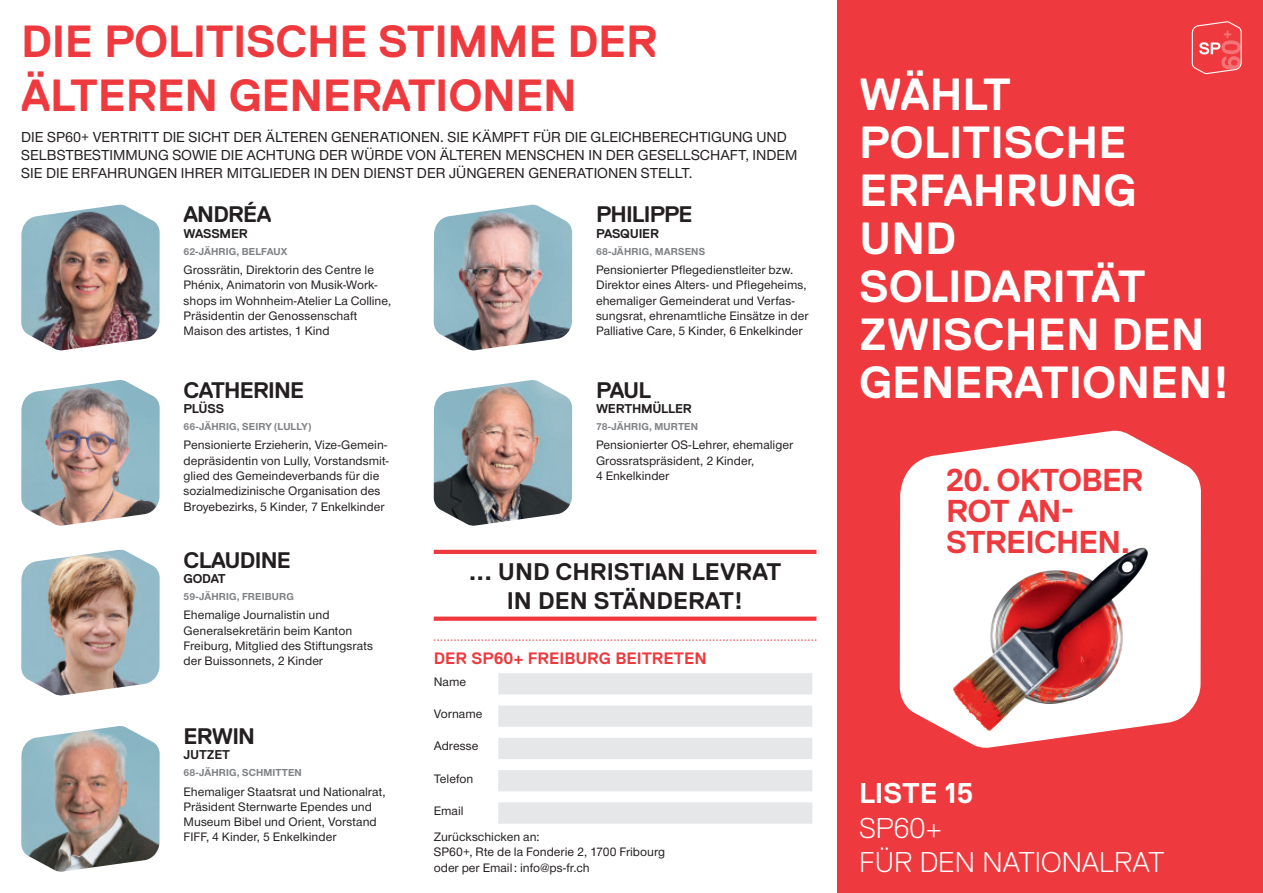
<style>
.page{position:relative;width:1263px;height:893px;background:#fff}
.page>*{position:absolute;margin:0;border:0;box-sizing:border-box;transform-origin:0 0}
.t1{font:700 45px/48px "Replica";color:#fff}
.t2{font:700 45px/54px "Replica";letter-spacing:-.01em;color:#ee3a3e}
.t3{font:700 31.65px/31.2px "Replica";letter-spacing:-.02em;color:#ee3a3e}
.t4{font:300 28.5px "Replica";color:#fff}
.t5{font:700 28.5px "Replica";color:#fff}
.t6{font:700 24px/28.8px "Replica";color:#231f20;text-align:center}
.Prénom{font:700 22.5px "Replica";letter-spacing:-.035em;color:#231f20}
.Titre_FR{font:700 16.5px "Replica";color:#ee3a3e}
.FR{font:500 15px/18px "Nimbus San Nov";color:#231f20}
.FR-2{font:500 12.75px/15.3px "Nimbus San Nov";color:#231f20}
.Nom{font:700 12.75px "Replica";letter-spacing:-.02em;color:#231f20}
.Age_FR{font:700 10.5px "Nimbus San Nov";letter-spacing:.01em;color:#808285}
</style>
<div class="page">
<div style="left:838px;top:0;width:425px;height:893px;background:#ee3a3e"></div>
<img style="left:21px;top:205px;width:139px;height:146px">
<img style="left:21px;top:380px;width:139px;height:146px">
<img style="left:21px;top:550px;width:139px;height:146px">
<img style="left:21px;top:726px;width:139px;height:146px">
<img style="left:434px;top:205px;width:138px;height:146px">
<img style="left:434px;top:380px;width:138px;height:146px">
<div style="left:498px;top:673px;width:314px;height:21px;background:#e6e7e9"></div>
<div style="left:498px;top:705px;width:314px;height:22px;background:#e6e7e9"></div>
<div style="left:498px;top:738px;width:314px;height:21px;background:#e6e7e9"></div>
<div style="left:498px;top:770px;width:314px;height:21px;background:#e6e7e9"></div>
<div style="left:498px;top:802px;width:314px;height:22px;background:#e6e7e9"></div>
<svg style="left:434px;top:640px;width:382px;height:1px"></svg>
<svg style="left:900px;top:430px;width:301px;height:318px;fill:#fff"></svg>
<img style="left:936px;top:538px;width:224px;height:201px">
<svg style="left:1192px;top:21px;width:50px;height:53px"></svg>
<hr style="left:434px;top:550px;width:382px;height:4px;background:#ee3a3e">
<svg style="left:434px;top:617px;width:382px;height:4px;background:#ee4246"></svg>
<p class="t2" style="left:21px;top:14px;width:638px">DIE POLITISCHE STIMME DER<br>ÄLTEREN GENERATIONEN</p>
<p class="FR" style="left:21px;top:128px;width:778px">DIE SP60+ VERTRITT DIE SICHT DER ÄLTEREN GENERATIONEN. SIE KÄMPFT FÜR DIE GLEICHBERECHTIGUNG UND<br>SELBSTBESTIMMUNG SOWIE DIE ACHTUNG DER WÜRDE VON ÄLTEREN MENSCHEN IN DER GESELLSCHAFT, INDEM<br>SIE DIE ERFAHRUNGEN IHRER MITGLIEDER IN DEN DIENST DER JÜNGEREN GENERATIONEN STELLT.</p>
<p class="Prénom" style="left:184px;top:202px;width:89px">ANDRÉA</p>
<p class="Nom" style="left:184px;top:226px;width:66px">WASSMER</p>
<p class="Age_FR" style="left:184px;top:245px;width:105px">62-JÄHRIG, BELFAUX</p>
<p class="FR-2" style="left:184px;top:262px;width:209px">Grossrätin, Direktorin des Centre le Phénix, Animatorin von Musik-Work&shy;shops im Wohnheim-Atelier La Colline, Präsidentin der Genossenschaft Maison des artistes, 1 Kind</p>
<p class="Prénom" style="left:184px;top:377px;width:122px">CATHERINE</p>
<p class="Nom" style="left:184px;top:402px;width:42px">PLÜSS</p>
<p class="Age_FR" style="left:184px;top:420px;width:130px">66-JÄHRIG, SEIRY (LULLY)</p>
<p class="FR-2" style="left:184px;top:438px;width:207px">Pensionierte Erzieherin, Vize-Gemein&shy;depräsidentin von Lully, Vorstandsmit&shy;glied des Gemeindeverbands für die sozialmedizinische Organisation des Broyebezirks, 5 Kinder, 7 Enkelkinder</p>
<p class="Prénom" style="left:184px;top:547px;width:109px">CLAUDINE</p>
<p class="Nom" style="left:184px;top:571px;width:44px">GODAT</p>
<p class="Age_FR" style="left:184px;top:590px;width:112px">59-JÄHRIG, FREIBURG</p>
<p class="FR-2" style="left:184px;top:607px;width:191px">Ehemalige Journalistin und<br>Generalsekretärin beim Kanton<br>Freiburg, Mitglied des Stiftungsrats der Buissonnets, 2 Kinder</p>
<p class="Prénom" style="left:184px;top:723px;width:73px">ERWIN</p>
<p class="Nom" style="left:184px;top:748px;width:48px">JUTZET</p>
<p class="Age_FR" style="left:184px;top:766px;width:120px">68-JÄHRIG, SCHMITTEN</p>
<p class="FR-2" style="left:184px;top:784px;width:203px">Ehemaliger Staatsrat und Nationalrat, Präsident Sternwarte Ependes und Museum Bibel und Orient, Vorstand FIFF, 4 Kinder, 5 Enkelkinder</p>
<p class="Prénom" style="left:596px;top:202px;width:98px">PHILIPPE</p>
<p class="Nom" style="left:596px;top:226px;width:64px">PASQUIER</p>
<p class="Age_FR" style="left:596px;top:245px;width:111px">68-JÄHRIG, MARSENS</p>
<p class="FR-2" style="left:596px;top:262px;width:214px">Pensionierter Pflegedienstleiter bzw.<br>Direktor eines Alters- und Pflegeheims, ehemaliger Gemeinderat und Verfas&shy;sungsrat, ehrenamtliche Einsätze in der Palliative Care, 5 Kinder, 6 Enkelkinder</p>
<p class="Prénom" style="left:596px;top:377px;width:56px">PAUL</p>
<p class="Nom" style="left:596px;top:402px;width:97px">WERTHMÜLLER</p>
<p class="Age_FR" style="left:596px;top:420px;width:104px">78-JÄHRIG, MURTEN</p>
<p class="FR-2" style="left:596px;top:438px;width:199px">Pensionierter OS-Lehrer, ehemaliger<br>Grossratspräsident, 2 Kinder,<br>4 Enkelkinder</p>
<p class="t6" style="left:469px;top:558px;width:314px">... UND CHRISTIAN LEVRAT<br>IN DEN STÄNDERAT!</p>
<p class="Titre_FR" style="left:434px;top:649px;width:274px">DER SP60+ FREIBURG BEITRETEN</p>
<p class="FR-2" style="left:434px;top:674px;width:34px">Name</p>
<p class="FR-2" style="left:434px;top:706px;width:50px">Vorname</p>
<p class="FR-2" style="left:434px;top:738px;width:46px">Adresse</p>
<p class="FR-2" style="left:434px;top:771px;width:41px">Telefon</p>
<p class="FR-2" style="left:434px;top:803px;width:31px">Email</p>
<p class="FR-2" style="left:434px;top:829px;width:233px">Zurückschicken an:<br>SP60+, Rte de la Fonderie 2, 1700 Fribourg oder per Email: info@ps-fr.ch</p>
<p class="t1" style="left:859px;top:70px;width:373px">WÄHLT<br>POLITISCHE<br>ERFAHRUNG<br>UND<br>SOLIDARITÄT<br>ZWISCHEN DEN<br>GENERATIONEN!</p>
<p class="t3" style="left:946px;top:464px;width:199px">20. OKTOBER<br>ROT AN-<br>STREICHEN.</p>
<p class="t5" style="left:859px;top:778px;width:116px">LISTE 15</p>
<p class="t4" style="left:859px;top:812px;width:85px">SP60+</p>
<p class="t4" style="left:859px;top:846px;width:307px">FÜR DEN NATIONALRAT</p>
</div>
